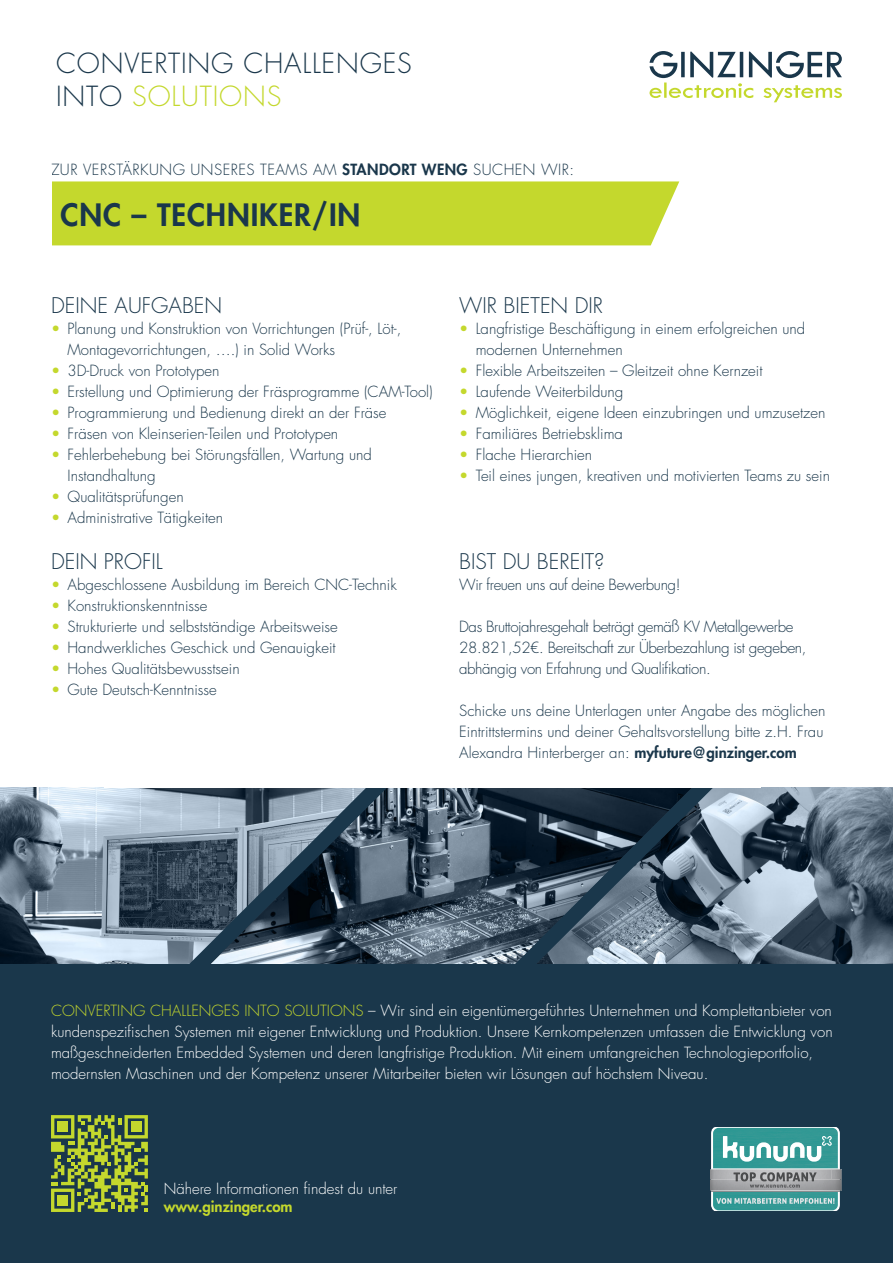
<style>
.page{position:relative;width:893px;height:1263px;background:#fff}
.page>*{position:absolute;margin:0;border:0;box-sizing:border-box;transform-origin:0 0}
.t1{font:800 30px "Futura Std";letter-spacing:.03em;color:#1a374b}
.t2{font:300 27px "Futura Std";letter-spacing:.03em;color:#1a374b}
.t3{font:300 27px "Futura Std";letter-spacing:.03em;color:#c4d82d}
.Aufzählung_m_grünem{font:300 21px "Futura Std";color:#1a374b}
.Aufzählung_m_grünem-2{font:300 15px/21px "Futura Std";color:#1a374b}
.t4{font:300 15px/21px "Futura Std";color:#fff}
.Aufzählung_m_grünem-3{font:300 15px/21px "Futura Std";letter-spacing:-.025em;color:#1a374b}
.Aufzählung_m_grünem-4{font:300 15px "Futura Std";letter-spacing:.03em;color:#1a374b}
.t5{font:800 15px "Futura Std";color:#c4d82d}
.s1{color:#1a374b}
.s2{font-weight:800}
.s3{color:#c4d82d}
</style>
<div class="page">
<div style="left:0;top:787px;width:893px;height:476px;background:#1a374b"></div>
<img style="left:0;top:787px;width:893px;height:177px">
<div style="left:52px;top:181px;width:627px;height:64px;background:#c4d82d"></div>
<svg style="left:51px;top:1115px;width:97px;height:97px"></svg>
<svg style="left:649px;top:51px;width:193px;height:51px"></svg>
<svg style="left:710px;top:1127px;width:132px;height:84px;background:#6fa7a6"></svg>
<svg style="left:176px;top:787px;width:213px;height:177px"></svg>
<svg style="left:503px;top:787px;width:212px;height:177px"></svg>
<p class="t2" style="left:56px;top:47px;width:357px">CONVERTING CHALLENGES</p>
<p class="t3" style="left:56px;top:79px;width:227px"><span class="s1">INTO</span> SOLUTIONS</p>
<p class="Aufzählung_m_grünem-4" style="left:51px;top:160px;width:525px">ZUR VERSTÄRKUNG UNSERES TEAMS AM <span class="s2">STANDORT WENG</span> SUCHEN WIR:</p>
<p class="t1" style="left:60px;top:196px;width:301px">CNC – TECHNIKER/IN</p>
<p class="Aufzählung_m_grünem" style="left:51px;top:292px;width:173px">DEINE AUFGABEN</p>
<p class="Aufzählung_m_grünem-2" style="left:68px;top:318px;width:335px;text-indent:-16px"><span class="s3">•</span> Planung und Konstruktion von Vorrichtungen (Prüf-, Löt-,<br>Montagevorrichtungen, ….) in Solid Works</p>
<p class="Aufzählung_m_grünem-2" style="left:51px;top:360px;width:170px"><span class="s3">•</span> 3D-Druck von Prototypen</p>
<p class="Aufzählung_m_grünem-2" style="left:51px;top:381px;width:383px"><span class="s3">•</span> Erstellung und Optimierung der Fräsprogramme (CAM-Tool)</p>
<p class="Aufzählung_m_grünem-2" style="left:51px;top:402px;width:337px"><span class="s3">•</span> Programmierung und Bedienung direkt an der Fräse</p>
<p class="Aufzählung_m_grünem-2" style="left:51px;top:423px;width:289px"><span class="s3">•</span> Fräsen von Kleinserien-Teilen und Prototypen</p>
<p class="Aufzählung_m_grünem-2" style="left:68px;top:444px;width:306px;text-indent:-16px"><span class="s3">•</span> Fehlerbehebung bei Störungsfällen, Wartung und<br>Instandhaltung</p>
<p class="Aufzählung_m_grünem-2" style="left:51px;top:486px;width:134px"><span class="s3">•</span> Qualitätsprüfungen</p>
<p class="Aufzählung_m_grünem-2" style="left:51px;top:507px;width:174px"><span class="s3">•</span> Administrative Tätigkeiten</p>
<p class="Aufzählung_m_grünem" style="left:51px;top:548px;width:113px">DEIN PROFIL</p>
<p class="Aufzählung_m_grünem-2" style="left:51px;top:574px;width:347px"><span class="s3">•</span> Abgeschlossene Ausbildung im Bereich CNC-Technik</p>
<p class="Aufzählung_m_grünem-2" style="left:51px;top:595px;width:158px"><span class="s3">•</span> Konstruktionskenntnisse</p>
<p class="Aufzählung_m_grünem-2" style="left:51px;top:616px;width:288px"><span class="s3">•</span> Strukturierte und selbstständige Arbeitsweise</p>
<p class="Aufzählung_m_grünem-2" style="left:51px;top:637px;width:286px"><span class="s3">•</span> Handwerkliches Geschick und Genauigkeit</p>
<p class="Aufzählung_m_grünem-2" style="left:51px;top:658px;width:190px"><span class="s3">•</span> Hohes Qualitätsbewusstsein</p>
<p class="Aufzählung_m_grünem-2" style="left:51px;top:679px;width:167px"><span class="s3">•</span> Gute Deutsch-Kenntnisse</p>
<p class="Aufzählung_m_grünem" style="left:459px;top:292px;width:145px">WIR BIETEN DIR</p>
<p class="Aufzählung_m_grünem-2" style="left:476px;top:318px;width:331px;text-indent:-16px"><span class="s3">•</span> Langfristige Beschäftigung in einem erfolgreichen und modernen Unternehmen</p>
<p class="Aufzählung_m_grünem-2" style="left:459px;top:360px;width:305px"><span class="s3">•</span> Flexible Arbeitszeiten – Gleitzeit ohne Kernzeit</p>
<p class="Aufzählung_m_grünem-2" style="left:459px;top:381px;width:166px"><span class="s3">•</span> Laufende Weiterbildung</p>
<p class="Aufzählung_m_grünem-2" style="left:459px;top:402px;width:368px"><span class="s3">•</span> Möglichkeit, eigene Ideen einzubringen und umzusetzen</p>
<p class="Aufzählung_m_grünem-2" style="left:459px;top:423px;width:165px"><span class="s3">•</span> Familiäres Betriebsklima</p>
<p class="Aufzählung_m_grünem-2" style="left:459px;top:444px;width:135px"><span class="s3">•</span> Flache Hierarchien</p>
<p class="Aufzählung_m_grünem-2" style="left:459px;top:465px;width:372px"><span class="s3">•</span> Teil eines jungen, kreativen und motivierten Teams zu sein</p>
<p class="Aufzählung_m_grünem" style="left:459px;top:548px;width:147px">BIST DU BEREIT?</p>
<p class="Aufzählung_m_grünem-3" style="left:459px;top:574px;width:223px">Wir freuen uns auf deine Bewerbung!</p>
<p class="Aufzählung_m_grünem-3" style="left:459px;top:616px;width:349px">Das Bruttojahresgehalt beträgt gemäß KV Metallgewerbe<br>28.821,52€. Bereitschaft zur Überbezahlung ist gegeben, abhängig von Erfahrung und Qualifikation.</p>
<p class="Aufzählung_m_grünem-2" style="left:459px;top:700px;width:368px">Schicke uns deine Unterlagen unter Angabe des möglichen<br>Eintrittstermins und deiner Gehaltsvorstellung bitte z.H. Frau<br>Alexandra Hinterberger an: <span class="s2">myfuture@ginzinger.com</span></p>
<p class="t4" style="left:51px;top:1000px;width:783px"><span class="s3">CONVERTING CHALLENGES INTO SOLUTIONS</span> – Wir sind ein eigentümergeführtes Unternehmen und Komplettanbieter von kundenspezifischen Systemen mit eigener Entwicklung und Produktion. Unsere Kernkompetenzen umfassen die Entwicklung von maßgeschneiderten Embedded Systemen und deren langfristige Produktion. Mit einem umfangreichen Technologieportfolio, modernsten Maschinen und der Kompetenz unserer Mitarbeiter bieten wir Lösungen auf höchstem Niveau.</p>
<p class="t4" style="left:164px;top:1178px;width:235px">Nähere Informationen findest du unter</p>
<p class="t5" style="left:164px;top:1197px;width:130px">www.ginzinger.com</p>
</div>
